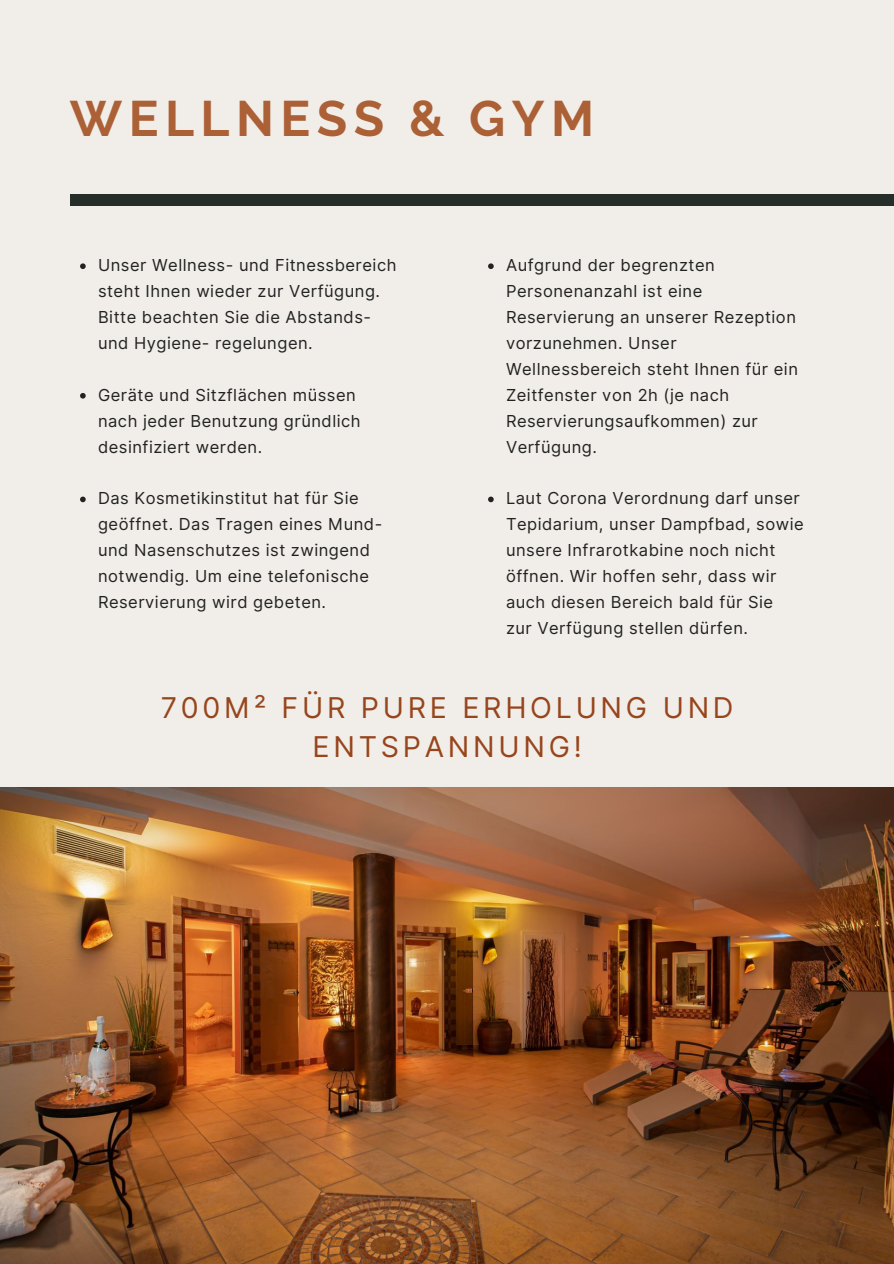
<style>
.page{position:relative;width:894px;height:1264px;background:#fff}
.page>*{position:absolute;margin:0;border:0;box-sizing:border-box;transform-origin:0 0}
.t1{font:700 49.65px "Raleway";letter-spacing:.13em;color:#ac6036}
.t2{font:28.65px/39.5px "Inter";letter-spacing:.13em;color:#97451c;text-align:center}
.t3{font:16.5px/26px "Inter";letter-spacing:.03em;color:#222}
</style>
<div class="page">
<div style="left:0;top:0;width:893px;height:1263px;background:#f1eee9"></div>
<img style="left:0;top:787px;width:893px;height:476px">
<svg style="left:80px;top:263px;width:6px;height:6px"></svg>
<svg style="left:80px;top:393px;width:6px;height:5px"></svg>
<svg style="left:80px;top:496px;width:6px;height:6px"></svg>
<svg style="left:488px;top:263px;width:5px;height:6px"></svg>
<svg style="left:488px;top:496px;width:5px;height:6px"></svg>
<div style="left:70px;top:195px;width:823px;height:11px;background:#262e29"></div>
<p class="t1" style="left:70px;top:90px;width:525px">WELLNESS &amp; GYM</p>
<p class="t3" style="left:98px;top:252px;width:300px">Unser Wellness- und Fitnessbereich steht Ihnen wieder zur Verfügung.<br>Bitte beachten Sie die Abstands&shy;und Hygiene- regelungen.</p>
<p class="t3" style="left:98px;top:382px;width:264px">Geräte und Sitzflächen müssen nach jeder Benutzung gründlich desinfiziert werden.</p>
<p class="t3" style="left:98px;top:485px;width:286px">Das Kosmetikinstitut hat für Sie geöffnet. Das Tragen eines Mund&shy;und Nasenschutzes ist zwingend notwendig. Um eine telefonische<br>Reservierung wird gebeten.</p>
<p class="t3" style="left:506px;top:252px;width:293px">Aufgrund der begrenzten<br>Personenanzahl ist eine<br>Reservierung an unserer Rezeption vorzunehmen. Unser<br>Wellnessbereich steht Ihnen für ein<br>Zeitfenster von 2h (je nach<br>Reservierungsaufkommen) zur<br>Verfügung.</p>
<p class="t3" style="left:506px;top:485px;width:299px">Laut Corona Verordnung darf unser Tepidarium, unser Dampfbad, sowie unsere Infrarotkabine noch nicht öffnen. Wir hoffen sehr, dass wir auch diesen Bereich bald für Sie<br>zur Verfügung stellen dürfen.</p>
<p class="t2" style="left:161px;top:687px;width:574px">700M² FÜR PURE ERHOLUNG UND<br>ENTSPANNUNG!</p>
</div>
